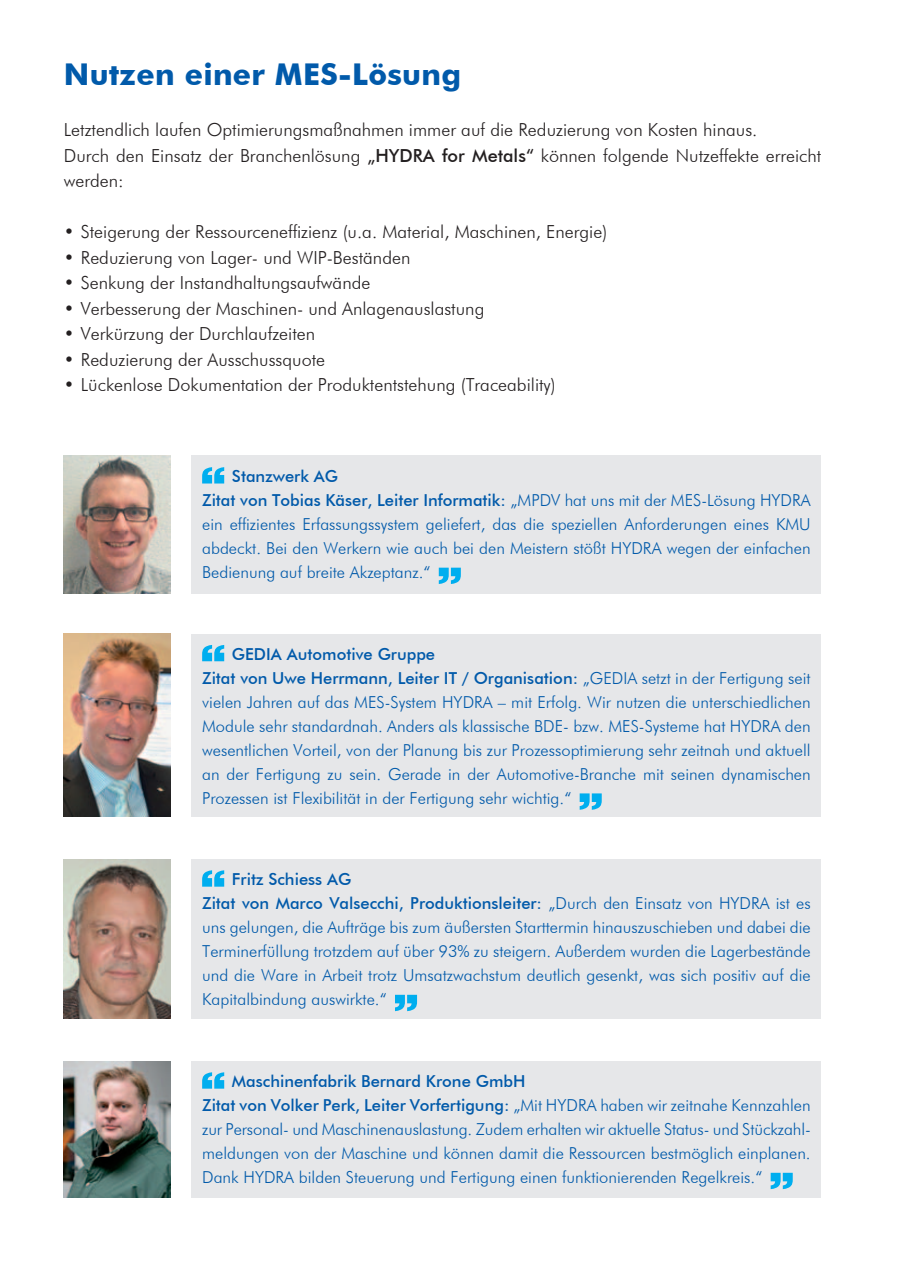
<style>
.page{position:relative;width:915px;height:1263px;background:#fff}
.page>*{position:absolute;margin:0;border:0;box-sizing:border-box;transform-origin:0 0}
.t1{font:700 30px "Futura BT";letter-spacing:.01em;color:#015aaa}
.t2{font:300 18px/25.5px "Futura BT";color:#231f20}
.t3{font:300 16.5px/24px "Futura BT";color:#015aaa}
.s1{font-weight:500}
</style>
<div class="page">
<img style="left:64px;top:1061px;width:106px;height:136px">
<div style="left:191px;top:455px;width:630px;height:138px;background:#e6e7e9"></div>
<svg style="left:202px;top:467px;width:22px;height:16px"></svg>
<svg style="left:438px;top:568px;width:22px;height:16px"></svg>
<div style="left:191px;top:634px;width:630px;height:182px;background:#e6e7e9"></div>
<svg style="left:202px;top:645px;width:22px;height:16px"></svg>
<svg style="left:579px;top:793px;width:22px;height:17px"></svg>
<div style="left:191px;top:859px;width:630px;height:159px;background:#e6e7e9"></div>
<svg style="left:202px;top:870px;width:22px;height:17px"></svg>
<svg style="left:395px;top:995px;width:22px;height:16px"></svg>
<div style="left:191px;top:1061px;width:630px;height:136px;background:#e6e7e9"></div>
<svg style="left:202px;top:1072px;width:22px;height:17px"></svg>
<svg style="left:770px;top:1173px;width:22px;height:16px"></svg>
<img style="left:64px;top:455px;width:106px;height:138px">
<img style="left:64px;top:634px;width:106px;height:182px">
<img style="left:64px;top:859px;width:106px;height:159px">
<h1 class="t1" style="left:64px;top:56px;width:399px">Nutzen einer MES-Lösung</h1>
<p class="t2" style="left:64px;top:117px;width:758px">Letztendlich laufen Optimierungsmaßnahmen immer auf die Reduzierung von Kosten hinaus.<br>Durch den Einsatz der Branchenlösung <span class="s1">„HYDRA for Metals“</span> können folgende Nutzeffekte erreicht werden:</p>
<p class="t2" style="left:64px;top:219px;width:544px">• Steigerung der Ressourceneffizienz (u.a. Material, Maschinen, Energie)</p>
<p class="t2" style="left:64px;top:244px;width:348px">• Reduzierung von Lager- und WIP-Beständen</p>
<p class="t2" style="left:64px;top:270px;width:308px">• Senkung der Instandhaltungsaufwände</p>
<p class="t2" style="left:64px;top:295px;width:422px">• Verbesserung der Maschinen- und Anlagenauslastung</p>
<p class="t2" style="left:64px;top:321px;width:253px">• Verkürzung der Durchlaufzeiten</p>
<p class="t2" style="left:64px;top:346px;width:263px">• Reduzierung der Ausschussquote</p>
<p class="t2" style="left:64px;top:372px;width:493px">• Lückenlose Dokumentation der Produktentstehung (Traceability)</p>
<p class="t3" style="left:202px;top:464px;width:610px;text-indent:30px"><span class="s1">Stanzwerk AG<br>Zitat von Tobias Käser, Leiter Informatik:</span> „MPDV hat uns mit der MES-Lösung HYDRA ein effizientes Erfassungssystem geliefert, das die speziellen Anforderungen eines KMU abdeckt. Bei den Werkern wie auch bei den Meistern stößt HYDRA wegen der einfachen Bedienung auf breite Akzeptanz.“</p>
<p class="t3" style="left:202px;top:642px;width:610px;text-indent:30px"><span class="s1">GEDIA Automotive Gruppe<br>Zitat von Uwe Herrmann, Leiter IT / Organisation:</span> „GEDIA setzt in der Fertigung seit vielen Jahren auf das MES-System HYDRA – mit Erfolg. Wir nutzen die unterschiedlichen Module sehr standardnah. Anders als klassische BDE- bzw. MES-Systeme hat HYDRA den wesentlichen Vorteil, von der Planung bis zur Prozessoptimierung sehr zeitnah und aktuell an der Fertigung zu sein. Gerade in der Automotive-Branche mit seinen dynamischen Prozessen ist Flexibilität in der Fertigung sehr wichtig.“</p>
<p class="t3" style="left:202px;top:867px;width:610px;text-indent:30px"><span class="s1">Fritz Schiess AG<br>Zitat von Marco Valsecchi, Produktionsleiter:</span> „Durch den Einsatz von HYDRA ist es uns gelungen, die Aufträge bis zum äußersten Starttermin hinauszuschieben und dabei die Terminerfüllung trotzdem auf über 93% zu steigern. Außerdem wurden die Lagerbestände und die Ware in Arbeit trotz Umsatzwachstum deutlich gesenkt, was sich positiv auf die Kapitalbindung auswirkte.“</p>
<p class="t3" style="left:202px;top:1069px;width:610px;text-indent:30px"><span class="s1">Maschinenfabrik Bernard Krone GmbH<br>Zitat von Volker Perk, Leiter Vorfertigung:</span> „Mit HYDRA haben wir zeitnahe Kennzahlen zur Personal- und Maschinenauslastung. Zudem erhalten wir aktuelle Status- und Stückzahl&shy;meldungen von der Maschine und können damit die Ressourcen bestmöglich einplanen.<br>Dank HYDRA bilden Steuerung und Fertigung einen funktionierenden Regelkreis.“</p>
</div>
